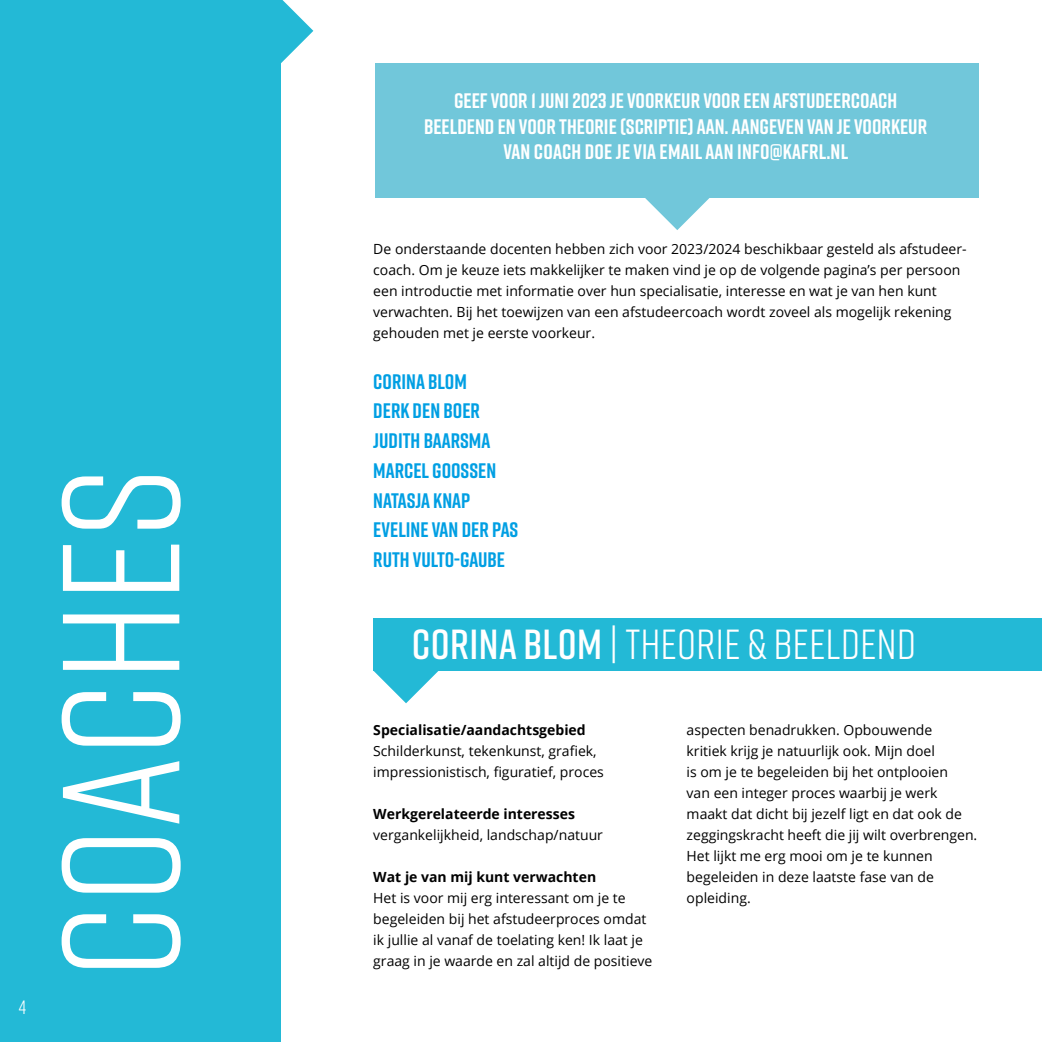
<style>
.page{position:relative;width:1042px;height:1042px;background:#fff}
.page>*{position:absolute;margin:0;border:0;box-sizing:border-box;transform-origin:0 0}
.t1{font:166.25px "Rift";letter-spacing:.01em;color:#fff}
.t2{font:42px "Rift";letter-spacing:.01em;color:#fff}
.t3{font:700 21px/25.2px "Rift";color:#fff;text-align:center}
.t4{font:700 21px/29.8px "Rift";color:#009fe3}
.t5{font:19.25px "Rift";color:#fff}
.t6{font:14px/21px "Open Sans";color:#000}
.t7{font:700 14px "Open Sans";color:#000}
.s1{font-weight:600}
</style>
<div class="page">
<div style="left:375px;top:63px;width:604px;height:134px;background:#71c7da"></div>
<svg style="left:644px;top:197px;width:66px;height:33px"></svg>
<div style="left:0;top:0;width:281px;height:1042px;background:#23b9d6"></div>
<div style="left:373px;top:618px;width:669px;height:52px;background:#23b9d6"></div>
<svg style="left:281px;top:0;width:32px;height:63px"></svg>
<svg style="left:373px;top:670px;width:66px;height:33px"></svg>
<hr style="left:1041px;top:63px;width:1px;height:52px;background:#23b9d6">
<h3 class="t5" style="left:19px;top:993px;width:9px">4</h3>
<h1 class="t1" style="left:4px;top:978px;width:512px;rotate:-90deg">COACHES</h1>
<h3 class="t3" style="left:424px;top:88px;width:504px">GEEF VOOR 1 JUNI 2023 JE VOORKEUR VOOR EEN AFSTUDEERCOACH<br>BEELDEND EN VOOR THEORIE (SCRIPTIE) AAN. AANGEVEN VAN JE VOORKEUR<br>VAN COACH DOE JE VIA EMAIL AAN INFO@KAFRL.NL</h3>
<p class="t6" style="left:373px;top:238px;width:595px">De onderstaande docenten hebben zich voor 2023/2024 beschikbaar gesteld als afstudeer&shy;coach. Om je keuze iets makkelijker te maken vind je op de volgende pagina’s per persoon een introductie met informatie over hun specialisatie, interesse en wat je van hen kunt verwachten. Bij het toewijzen van een afstudeercoach wordt zoveel als mogelijk rekening gehouden met je eerste voorkeur.</p>
<h3 class="t4" style="left:373px;top:366px;width:147px">CORINA BLOM<br>DERK DEN BOER<br>JUDITH BAARSMA<br>MARCEL GOOSSEN<br>NATASJA KNAP<br>EVELINE VAN DER PAS<br>RUTH VULTO-GAUBE</h3>
<h2 class="t2" style="left:412px;top:615px;width:506px"><span class="s1">CORINA BLOM</span> | THEORIE &amp; BEELDEND</h2>
<p class="t7" style="left:373px;top:720px;width:214px">Specialisatie/aandachtsgebied</p>
<p class="t6" style="left:373px;top:740px;width:232px">Schilderkunst, tekenkunst, grafiek, impressionistisch, figuratief, proces</p>
<p class="t7" style="left:373px;top:804px;width:203px">Werkgerelateerde interesses</p>
<p class="t6" style="left:373px;top:824px;width:231px">vergankelijkheid, landschap/natuur</p>
<p class="t7" style="left:373px;top:867px;width:224px">Wat je van mij kunt verwachten</p>
<p class="t6" style="left:373px;top:887px;width:281px">Het is voor mij erg interessant om je te begeleiden bij het afstudeerproces omdat ik jullie al vanaf de toelating ken! Ik laat je graag in je waarde en zal altijd de positieve</p>
<p class="t6" style="left:686px;top:719px;width:292px">aspecten benadrukken. Opbouwende<br>kritiek krijg je natuurlijk ook. Mijn doel<br>is om je te begeleiden bij het ontplooien<br>van een integer proces waarbij je werk maakt dat dicht bij jezelf ligt en dat ook de zeggingskracht heeft die jij wilt overbrengen.<br>Het lijkt me erg mooi om je te kunnen begeleiden in deze laatste fase van de opleiding.</p>
</div>
